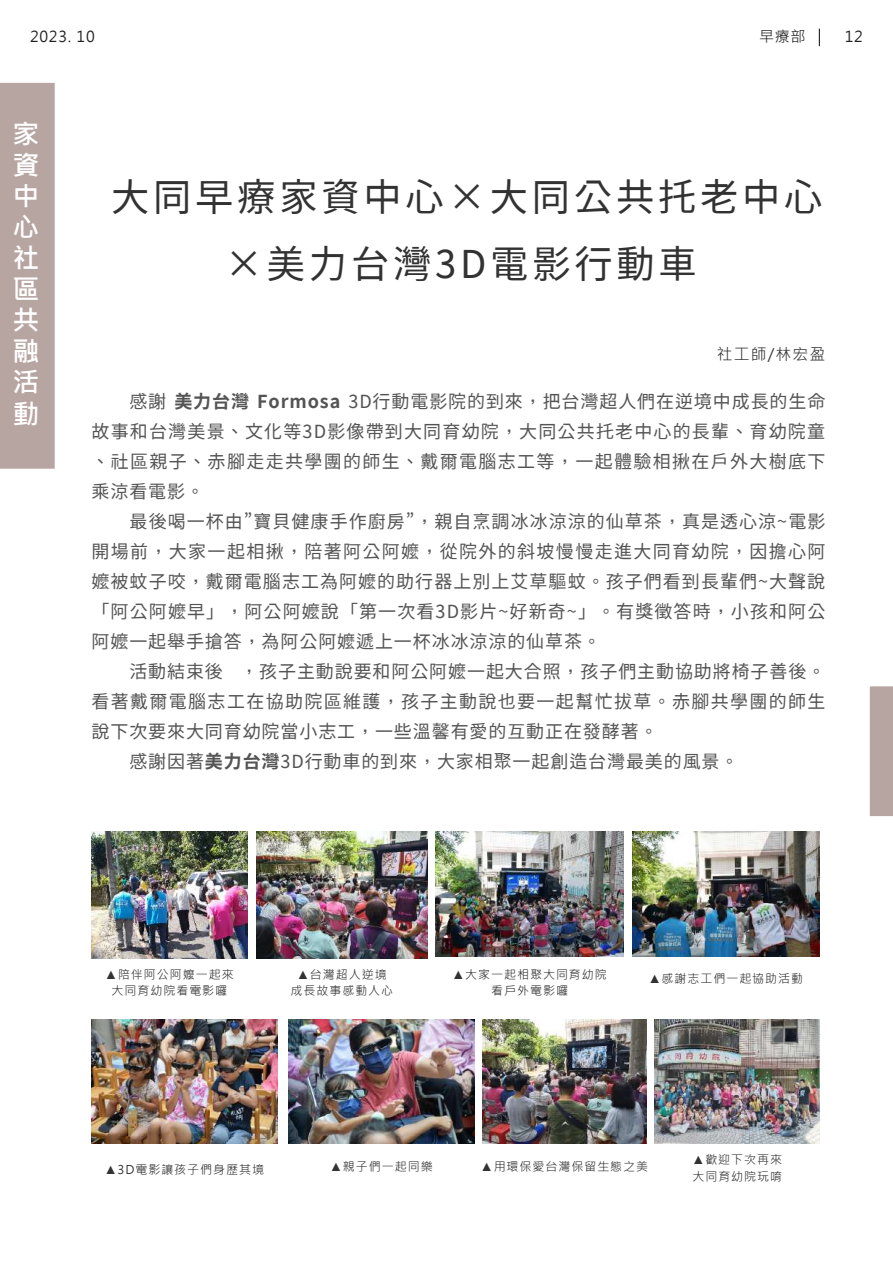
<style>
.page{position:relative;width:893px;height:1263px;background:#fff}
.page>*{position:absolute;margin:0;border:0;box-sizing:border-box;transform-origin:0 0}
.t1{font:38.25px/67.7px "Taipei Sans TC Beta";letter-spacing:.1em;color:#323232;text-align:center}
.t2{font:700 27px/31px "Microsoft Jheng Hei";color:#fff;text-align:justify}
.t3{font:18px/30px "Taipei Sans TC Beta";letter-spacing:.06em;color:#545454}
.t4{font:15.75px "Microsoft Jheng Hei";letter-spacing:.08em;color:#323232}
.t5{font:15px "Microsoft Jheng Hei";letter-spacing:.05em;color:#212121}
.t6{font:12px/16.5px "Microsoft Jheng Hei";letter-spacing:.08em;color:#323232;text-align:center}
.s1{font-weight:700}
</style>
<div class="page">
<img style="left:436px;top:831px;width:187px;height:125px">
<img style="left:92px;top:1020px;width:185px;height:123px">
<img style="left:289px;top:1020px;width:185px;height:123px">
<img style="left:257px;top:831px;width:170px;height:128px">
<img style="left:482px;top:1020px;width:165px;height:123px">
<img style="left:632px;top:831px;width:188px;height:125px">
<img style="left:655px;top:1020px;width:165px;height:123px">
<div style="left:870px;top:686px;width:23px;height:130px;background:#b7a5a2"></div>
<svg style="left:819px;top:29px;width:1px;height:17px"></svg>
<div style="left:0;top:83px;width:55px;height:386px;background:#b7a5a2"></div>
<img style="left:92px;top:831px;width:155px;height:128px">
<p class="t5" style="left:30px;top:27px;width:66px">2023. 10</p>
<p class="t5" style="left:759px;top:27px;width:48px">早療部</p>
<p class="t5" style="left:845px;top:27px;width:19px">12</p>
<h2 class="t2" style="left:12px;top:119px;width:27px">家資中心社區共融活動</h2>
<h1 class="t1" style="left:111px;top:164px;width:713px">大同早療家資中心×大同公共托老中心×美力台灣3D電影行動車</h1>
<p class="t4" style="left:717px;top:344px;width:110px">社工師/林宏盈</p>
<p class="t3" style="left:92px;top:386px;width:735px">　　感謝 <span class="s1">美力台灣 Formosa</span> 3D行動電影院的到來，把台灣超人們在逆境中成長的生命故事和台灣美景、文化等3D影像帶到大同育幼院，大同公共托老中心的長輩、育幼院童、社區親子、赤腳走走共學團的師生、戴爾電腦志工等，一起體驗相揪在戶外大樹底下乘涼看電影。<br>　　最後喝一杯由”寶貝健康手作廚房”，親自烹調冰冰涼涼的仙草茶，真是透心涼~電影開場前，大家一起相揪，陪著阿公阿嬤，從院外的斜坡慢慢走進大同育幼院，因擔心阿嬤被蚊子咬，戴爾電腦志工為阿嬤的助行器上別上艾草驅蚊。孩子們看到長輩們~大聲說「阿公阿嬤早」，阿公阿嬤說「第一次看3D影片~好新奇~」。有獎徵答時，小孩和阿公阿嬤一起舉手搶答，為阿公阿嬤遞上一杯冰冰涼涼的仙草茶。<br>　　活動結束後 ，孩子主動說要和阿公阿嬤一起大合照，孩子們主動協助將椅子善後。看著戴爾電腦志工在協助院區維護，孩子主動說也要一起幫忙拔草。赤腳共學團的師生說下次要來大同育幼院當小志工，一些溫馨有愛的互動正在發酵著。<br>　　感謝因著<span class="s1">美力台灣</span>3D行動車的到來，大家相聚一起創造台灣最美的風景。</p>
<p class="t6" style="left:105px;top:966px;width:130px">▲陪伴阿公阿嬤一起來大同育幼院看電影囉</p>
<p class="t6" style="left:452px;top:966px;width:156px">▲大家一起相聚大同育幼院看戶外電影囉</p>
<p class="t6" style="left:291px;top:966px;width:104px">▲台灣超人逆境成長故事感動人心</p>
<p class="t6" style="left:649px;top:970px;width:156px">▲感謝志工們一起協助活動</p>
<p class="t6" style="left:105px;top:1161px;width:161px">▲3D電影讓孩子們身歷其境</p>
<p class="t6" style="left:330px;top:1158px;width:104px">▲親子們一起同樂</p>
<p class="t6" style="left:481px;top:1158px;width:169px">▲用環保愛台灣保留生態之美</p>
<p class="t6" style="left:692px;top:1151px;width:91px;text-align:left">▲歡迎下次再來大同育幼院玩唷</p>
</div>
